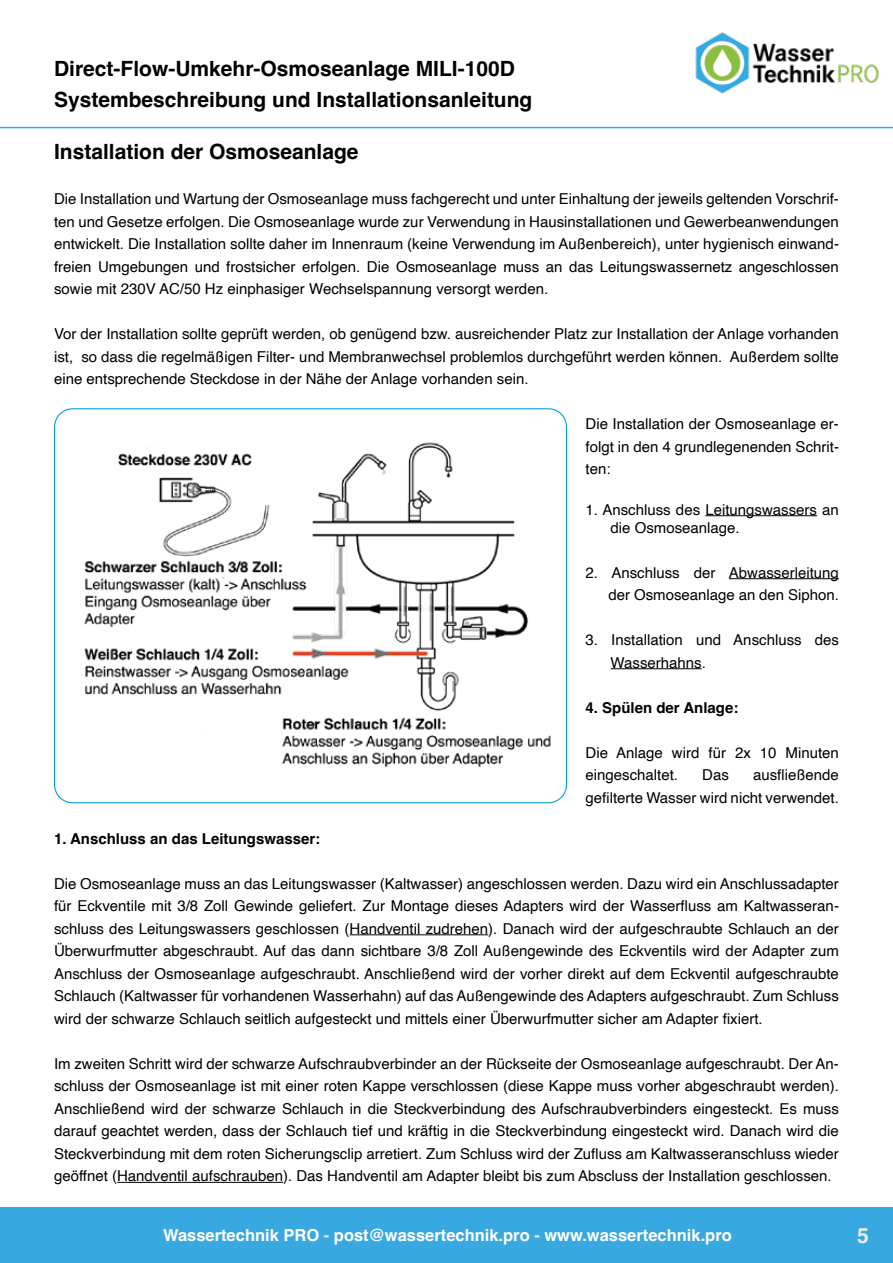
<style>
.page{position:relative;width:893px;height:1263px;background:#fff}
.page>*{position:absolute;margin:0;border:0;box-sizing:border-box;transform-origin:0 0}
.t1{font:700 21px/31.5px "Helvetica";color:#000}
.t2{font:700 21px "Helvetica";color:#ecedf0}
.t3{font:700 16.5px "Helvetica";color:#fff}
.t4{font:15px/22.5px "Helvetica";color:#000;text-align:justify}
.t5{font:700 15px "Helvetica";color:#000}
.s1{color:#ecedf0}
</style>
<div class="page">
<div style="left:0;top:1208px;width:893px;height:55px;background:#38a8e0"></div>
<hr style="left:0;top:127px;width:893px;height:1px;background:#38a8e0">
<img style="left:695px;top:32px;width:184px;height:62px">
<hr style="left:705px;top:515px;width:112px;height:1px;background:#000">
<hr style="left:729px;top:578px;width:110px;height:1px;background:#000">
<hr style="left:611px;top:668px;width:91px;height:1px;background:#000">
<img style="left:84px;top:442px;width:467px;height:326px">
<hr style="left:350px;top:934px;width:138px;height:1px;background:#000">
<hr style="left:117px;top:1182px;width:166px;height:1px;background:#000">
<h1 class="t1" style="left:54px;top:55px;width:480px">Direct-Flow-Umkehr-Osmoseanlage MILI-100D<br>Systembeschreibung und Installationsanleitung</h1>
<h1 class="t1" style="left:54px;top:138px;width:306px">Installation der Osmoseanlage</h1>
<p class="t4" style="left:54px;top:188px;width:786px">Die Installation und Wartung der Osmoseanlage muss fachgerecht und unter Einhaltung der jeweils geltenden Vorschrif&shy;ten und Gesetze erfolgen. Die Osmoseanlage wurde zur Verwendung in Hausinstallationen und Gewerbeanwendungen entwickelt. Die Installation sollte daher im Innenraum (keine Verwendung im Außenbereich), unter hygienisch einwand&shy;freien Umgebungen und frostsicher erfolgen. Die Osmoseanlage muss an das Leitungswassernetz angeschlossen sowie mit 230V AC/50 Hz einphasiger Wechselspannung versorgt werden.</p>
<p class="t4" style="left:54px;top:323px;width:786px">Vor der Installation sollte geprüft werden, ob genügend bzw. ausreichender Platz zur Installation der Anlage vorhanden ist, so dass die regelmäßigen Filter- und Membranwechsel problemlos durchgeführt werden können. Außerdem sollte eine entsprechende Steckdose in der Nähe der Anlage vorhanden sein.</p>
<p class="t4" style="left:585px;top:413px;width:255px">Die Installation der Osmoseanlage er&shy;folgt in den 4 grundlegenenden Schrit&shy;ten:</p>
<p class="t4" style="left:611px;top:501px;width:230px;line-height:18px;text-indent:-25px">1. Anschluss des Leitungswassers an die Osmoseanlage.</p>
<p class="t4" style="left:585px;top:561px;width:255px;text-align:right">2. Anschluss der Abwasserleitung der Osmoseanlage an den Siphon.</p>
<p class="t4" style="left:610px;top:629px;width:230px;text-indent:-25px">3. Installation und Anschluss des<br>Wasserhahns.</p>
<p class="t5" style="left:585px;top:698px;width:154px">4. Spülen der Anlage:</p>
<p class="t4" style="left:585px;top:741px;width:255px">Die Anlage wird für 2x 10 Minuten eingeschaltet.</p>
<p class="t4" style="left:585px;top:764px;width:255px;text-align:right">ausfließende<br>gefilterte Wasser wird nicht verwendet.</p>
<p class="t4" style="left:702px;top:764px;width:28px">Das</p>
<p class="t5" style="left:54px;top:829px;width:268px">1. Anschluss an das Leitungswasser:</p>
<p class="t4" style="left:54px;top:873px;width:786px">Die Osmoseanlage muss an das Leitungswasser (Kaltwasser) angeschlossen werden. Dazu wird ein Anschlussadapter für Eckventile mit 3/8 Zoll Gewinde geliefert. Zur Montage dieses Adapters wird der Wasserfluss am Kaltwasseran&shy;schluss des Leitungswassers geschlossen (Handventil zudrehen). Danach wird der aufgeschraubte Schlauch an der Überwurfmutter abgeschraubt. Auf das dann sichtbare 3/8 Zoll Außengewinde des Eckventils wird der Adapter zum Anschluss der Osmoseanlage aufgeschraubt. Anschließend wird der vorher direkt auf dem Eckventil aufgeschraubte Schlauch (Kaltwasser für vorhandenen Wasserhahn) auf das Außengewinde des Adapters aufgeschraubt. Zum Schluss wird der schwarze Schlauch seitlich aufgesteckt und mittels einer Überwurfmutter sicher am Adapter fixiert.</p>
<p class="t4" style="left:54px;top:1053px;width:786px">Im zweiten Schritt wird der schwarze Aufschraubverbinder an der Rückseite der Osmoseanlage aufgeschraubt. Der An&shy;schluss der Osmoseanlage ist mit einer roten Kappe verschlossen (diese Kappe muss vorher abgeschraubt werden).<br>Anschließend wird der schwarze Schlauch in die Steckverbindung des Aufschraubverbinders eingesteckt. Es muss darauf geachtet werden, dass der Schlauch tief und kräftig in die Steckverbindung eingesteckt wird. Danach wird die Steckverbindung mit dem roten Sicherungsclip arretiert. Zum Schluss wird der Zufluss am Kaltwasseranschluss wieder geöffnet (Handventil aufschrauben). Das Handventil am Adapter bleibt bis zum Abscluss der Installation geschlossen.</p>
<p class="t3" style="left:163px;top:1225px;width:570px">Wassertechnik PRO <span class="s1">-</span> post@wassertechnik.pro <span class="s1">-</span> www.wassertechnik.pro</p>
<h1 class="t2" style="left:857px;top:1222px;width:13px">5</h1>
</div>
